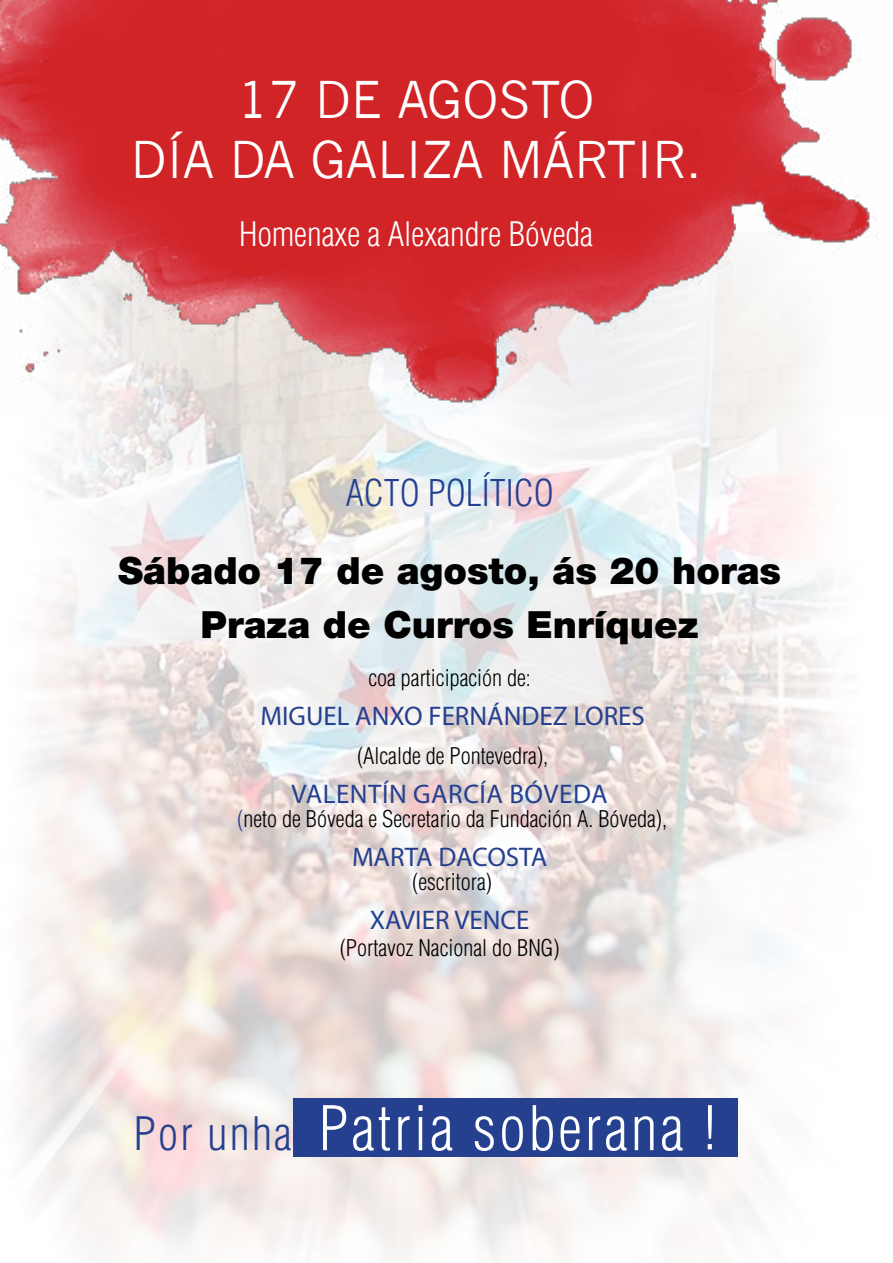
<style>
.page{position:relative;width:893px;height:1263px;background:#fff}
.page>*{position:absolute;margin:0;border:0;box-sizing:border-box;transform-origin:0 0}
.t1{font:300 condensed 60px "Helvetica LT Std";letter-spacing:.05em;color:#fff}
.t2{font:49.5px/60px "News Gothic";color:#fff;text-align:center}
.t3{font:900 37.5px/54px "Helvetica Neue LT Std";color:#000;text-align:center}
.t4{font:300 condensed 36px "Helvetica LT Std";color:#25408f}
.t5{font:300 condensed 33px "Helvetica LT Std";color:#fff}
.t6{font:27px "Myriad Pro";color:#25408f}
.t7{font:27px "Myriad Pro";letter-spacing:.02em;color:#25408f}
.t8{font:300 condensed 22.5px "Helvetica LT Std";color:#000}
.s1{color:#25408f}
.s2{font-size:45px;color:#25408f}
</style>
<div class="page">
<img style="left:21px;top:415px;width:821px;height:846px">
<div style="left:293px;top:1098px;width:445px;height:59px;background:#25408f"></div>
<img style="left:0;top:0;width:877px;height:415px">
<h2 class="t2" style="left:131px;top:71px;width:572px">17 DE AGOSTO<br>DÍA DA GALIZA MÁRTIR.</h2>
<h3 class="t5" style="left:239px;top:213px;width:355px">Homenaxe a Alexandre Bóveda</h3>
<h3 class="t4" style="left:346px;top:471px;width:210px">ACTO POLÍTICO</h3>
<h3 class="t3" style="left:118px;top:544px;width:664px">Sábado 17 de agosto, ás 20 horas<br>Praza de Curros Enríquez</h3>
<p class="t8" style="left:368px;top:664px;width:164px">coa participación de:</p>
<p class="t6" style="left:260px;top:700px;width:386px">MIGUEL ANXO FERNÁNDEZ LORES</p>
<p class="t8" style="left:357px;top:742px;width:193px">(Alcalde de Pontevedra),</p>
<p class="t6" style="left:292px;top:778px;width:30px">VALEN</p>
<p class="t7" style="left:368px;top:778px;width:193px">TÍN GARCÍA BÓVEDA</p>
<p class="t8" style="left:237px;top:805px;width:431px"><span class="s1">(</span>neto de Bóveda e Secretario da Fundación A. Bóveda),</p>
<p class="t6" style="left:352px;top:841px;width:197px">MARTA DACOSTA</p>
<p class="t8" style="left:412px;top:868px;width:82px">(escritora)</p>
<p class="t6" style="left:370px;top:904px;width:161px">XAVIER VENCE</p>
<p class="t8" style="left:340px;top:934px;width:221px">(Portavoz Nacional do BNG)</p>
<h1 class="t1" style="left:134px;top:1091px;width:584px"><span class="s2">Por unha</span> Patria soberana !</h1>
</div>
